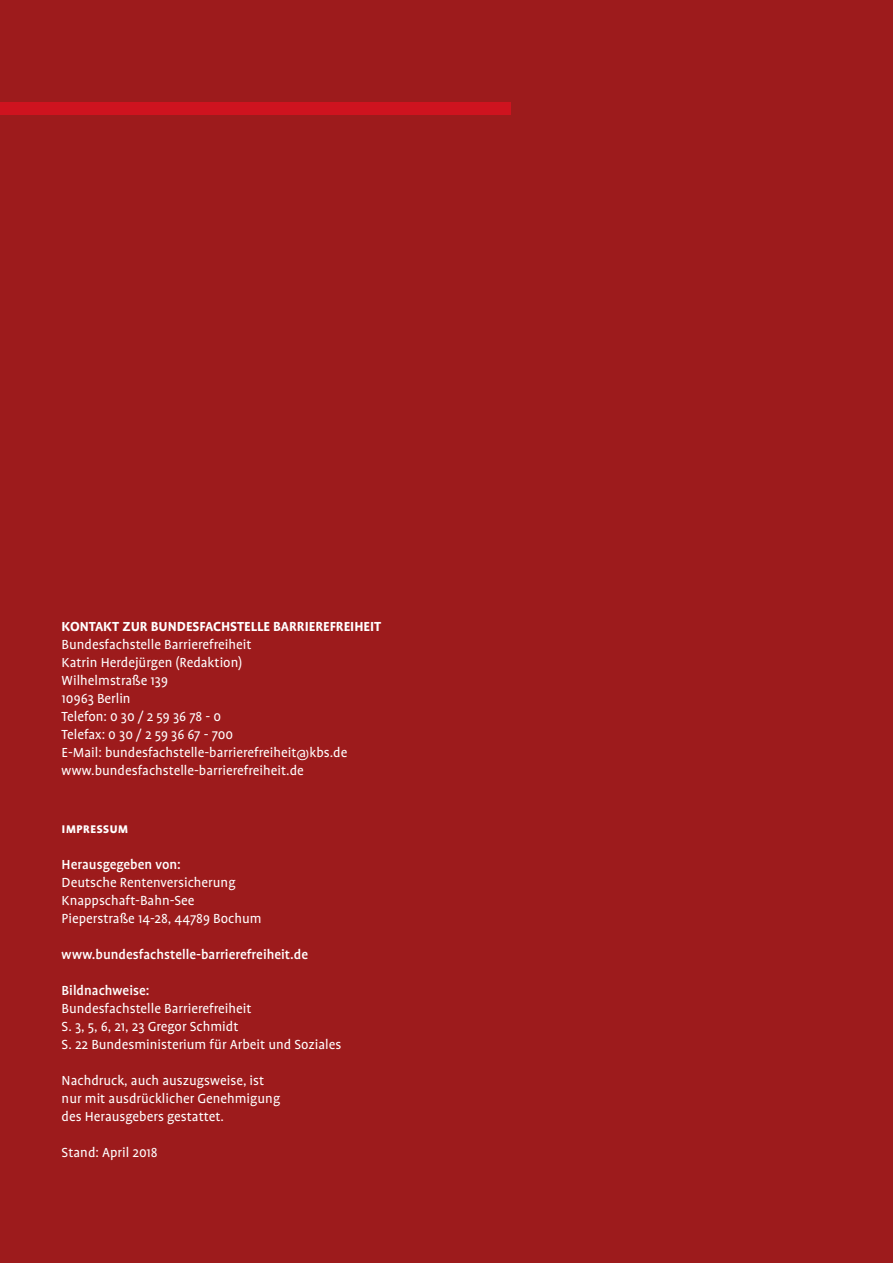
<style>
.page{position:relative;width:893px;height:1263px;background:#9d1b1c}
.page>*{position:absolute;margin:0;border:0;box-sizing:border-box;transform-origin:0 0}
.t1{font:15px/18px "Profile";color:#fff}
.t2{font:500 15px "Profile";color:#fff}
.t3{font:700 15px "Profile SC";color:#fff}
</style>
<div class="page">
<div style="left:0;top:102px;width:510px;height:13px;background:#cf131f"></div>
<p class="t3" style="left:62px;top:618px;width:321px">KONTAKT ZUR BUNDESFACHSTELLE BARRIEREFREIHEIT</p>
<p class="t1" style="left:62px;top:635px;width:287px">Bundesfachstelle Barrierefreiheit<br>Katrin Herdejürgen (Redaktion)<br>Wilhelmstraße 139<br>10963 Berlin<br>Telefon: 0 30 / 2 59 36 78 - 0<br>Telefax: 0 30 / 2 59 36 67 - 700<br>E-Mail: bundesfachstelle-barrierefreiheit@kbs.de www.bundesfachstelle-barrierefreiheit.de</p>
<h1 class="t3" style="left:62px;top:820px;width:68px">impressum</h1>
<p class="t2" style="left:62px;top:856px;width:121px">Herausgegeben von:</p>
<p class="t1" style="left:62px;top:873px;width:201px">Deutsche Rentenversicherung<br>Knappschaft-Bahn-See<br>Pieperstraße 14-28, 44789 Bochum</p>
<p class="t2" style="left:62px;top:946px;width:248px">www.bundesfachstelle-barrierefreiheit.de</p>
<p class="t2" style="left:62px;top:982px;width:89px">Bildnachweise:</p>
<p class="t1" style="left:62px;top:999px;width:191px">Bundesfachstelle Barrierefreiheit</p>
<p class="t1" style="left:62px;top:1017px;width:178px">S. 3, 5, 6, 21, 23 Gregor Schmidt</p>
<p class="t1" style="left:62px;top:1035px;width:281px">S. 22 Bundesministerium für Arbeit und Soziales</p>
<p class="t1" style="left:62px;top:1071px;width:220px">Nachdruck, auch auszugsweise, ist nur mit ausdrücklicher Genehmigung des Herausgebers gestattet.</p>
<p class="t1" style="left:62px;top:1143px;width:98px">Stand: April 2018</p>
</div>
